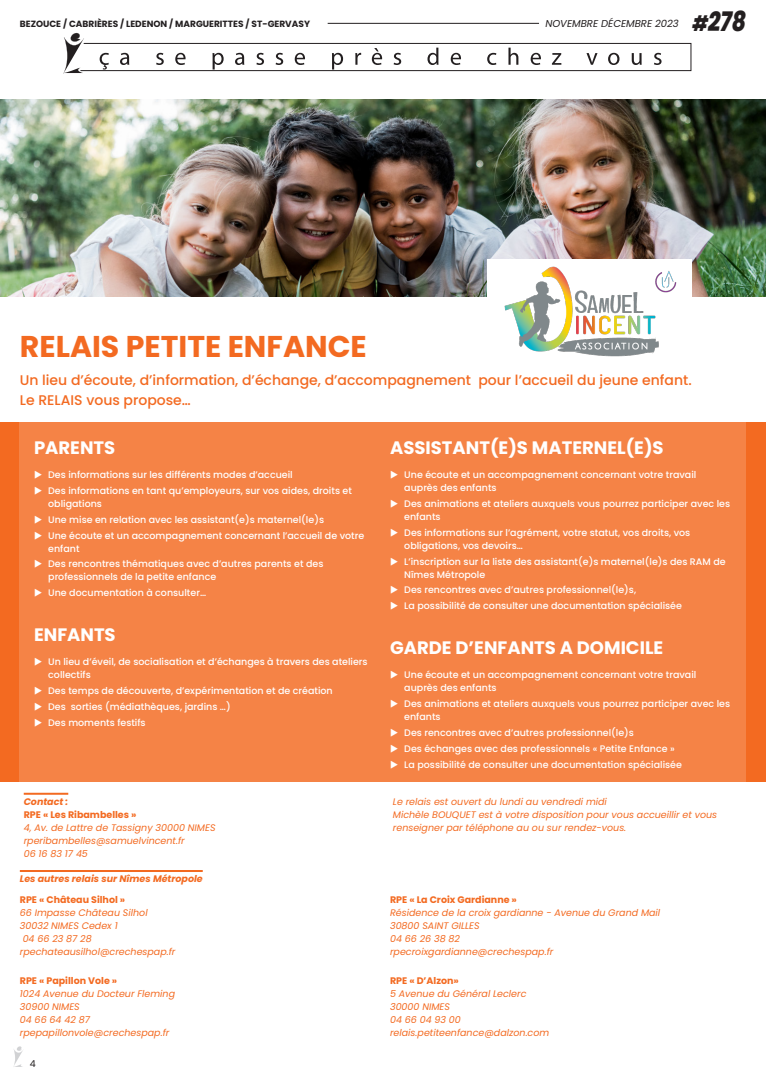
<style>
.page{position:relative;width:766px;height:1078px;background:#fff}
.page>*{position:absolute;margin:0;border:0;box-sizing:border-box;transform-origin:0 0}
.GRAND_TITRE_-_ORANGE{font:700 30px "Poppins";color:#f36a21}
.PETIT_TITRE{font:700 18px "Poppins";color:#fff}
.SOUS_TITRE{font:500 14px "Poppins";color:#f36a21}
.t1{font:italic 10px "Poppins";color:#231f20}
.t2{font:500 9.5px/13px "Poppins";color:#fff}
.CONTACT_-_MAIL{font:italic 9.5px/13px "Poppins";color:#f36a21}
.CONTACT_-_MAIL-2{font:700 9.5px "Poppins";color:#f36a21}
.CONTACT_-_NOM{font:italic 700 9.5px "Poppins";color:#f36a21}
.t3{font:9.5px "Poppins";color:#231f20}
.t4{font:700 9px "Poppins";color:#231f20}
.s1{font-weight:800;font-size:21.2px}
.s2{font-weight:800;font-size:27.3px}
</style>
<div class="page">
<svg style="left:13px;top:1046px;width:10px;height:21px"></svg>
<hr style="left:327px;top:23px;width:212px;height:1px;background:#231f20">
<hr style="left:24px;top:792px;width:44px;height:2px;background:#f36a21">
<div style="left:0;top:422px;width:765px;height:359px;background:#f36a21"></div>
<div style="left:20px;top:420px;width:726px;height:361px;background:#f58346"></div>
<hr style="left:20px;top:869px;width:183px;height:2px;background:#f36a21">
<img style="left:0;top:99px;width:765px;height:197px">
<svg style="left:63px;top:33px;width:628px;height:41px"></svg>
<div style="left:487px;top:259px;width:204px;height:104px;background:#fff"></div>
<img style="left:504px;top:266px;width:173px;height:91px">
<p class="t4" style="left:20px;top:18px;width:291px">BEZOUCE / CABRIÈRES / LEDENON / MARGUERITTES / ST-GERVASY</p>
<p class="t1" style="left:545px;top:18px;width:202px">NOVEMBRE DÉCEMBRE 2023 <span class="s1">#</span><span class="s2">278</span></p>
<p class="GRAND_TITRE_-_ORANGE" style="left:20px;top:329px;width:348px">RELAIS PETITE ENFANCE</p>
<p class="SOUS_TITRE" style="left:20px;top:372px;width:673px">Un lieu d’écoute, d’information, d’échange, d’accompagnement pour l’accueil du jeune enfant.</p>
<p class="SOUS_TITRE" style="left:20px;top:391px;width:172px">Le RELAIS vous propose…</p>
<p class="PETIT_TITRE" style="left:34px;top:437px;width:83px">PARENTS</p>
<p class="t2" style="left:48px;top:468px;width:246px">Des informations sur les différents modes d’accueil</p>
<p class="t2" style="left:48px;top:484px;width:305px">Des informations en tant qu’employeurs, sur vos aides, droits et obligations</p>
<p class="t2" style="left:48px;top:513px;width:277px">Une mise en relation avec les assistant(e)s maternel(le)s</p>
<p class="t2" style="left:48px;top:528px;width:317px">Une écoute et un accompagnement concernant l’accueil de votre enfant</p>
<p class="t2" style="left:48px;top:557px;width:277px">Des rencontres thématiques avec d’autres parents et des professionnels de la petite enfance</p>
<p class="t2" style="left:48px;top:586px;width:159px">Une documentation à consulter…</p>
<p class="PETIT_TITRE" style="left:34px;top:624px;width:83px">ENFANTS</p>
<p class="t2" style="left:48px;top:655px;width:321px">Un lieu d’éveil, de socialisation et d’échanges à travers des ateliers collectifs</p>
<p class="t2" style="left:48px;top:684px;width:286px">Des temps de découverte, d’expérimentation et de création</p>
<p class="t2" style="left:48px;top:700px;width:184px">Des sorties (médiathèques, jardins …)</p>
<p class="t2" style="left:48px;top:715px;width:99px">Des moments festifs</p>
<p class="CONTACT_-_NOM" style="left:24px;top:795px;width:46px">Contact :</p>
<p class="CONTACT_-_MAIL-2" style="left:24px;top:808px;width:114px">RPE « Les Ribambelles »</p>
<p class="CONTACT_-_MAIL" style="left:24px;top:820px;width:193px">4, Av. de Lattre de Tassigny 30000 NIMES</p>
<p class="CONTACT_-_MAIL" style="left:24px;top:833px;width:162px">rperibambelles@samuelvincent.fr<br>06 16 83 17 45</p>
<p class="CONTACT_-_NOM" style="left:20px;top:873px;width:184px">Les autres relais sur Nîmes Métropole</p>
<p class="CONTACT_-_MAIL-2" style="left:20px;top:893px;width:107px">RPE « Château Silhol »</p>
<p class="CONTACT_-_MAIL" style="left:20px;top:905px;width:129px">66 Impasse Château Silhol</p>
<p class="CONTACT_-_MAIL" style="left:20px;top:918px;width:99px">30032 NIMES Cedex 1</p>
<p class="CONTACT_-_MAIL" style="left:23px;top:931px;width:71px">04 66 23 87 28</p>
<p class="CONTACT_-_MAIL" style="left:20px;top:944px;width:157px">rpechateausilhol@crechespap.fr</p>
<p class="CONTACT_-_MAIL-2" style="left:20px;top:974px;width:99px">RPE « Papillon Vole »</p>
<p class="CONTACT_-_MAIL" style="left:20px;top:986px;width:157px">1024 Avenue du Docteur Fleming</p>
<p class="CONTACT_-_MAIL" style="left:20px;top:999px;width:61px">30900 NIMES</p>
<p class="CONTACT_-_MAIL" style="left:20px;top:1012px;width:71px">04 66 64 42 87</p>
<p class="CONTACT_-_MAIL" style="left:20px;top:1025px;width:151px">rpepapillonvole@crechespap.fr</p>
<p class="t3" style="left:30px;top:1057px;width:7px">4</p>
<p class="PETIT_TITRE" style="left:390px;top:437px;width:275px">ASSISTANT(E)S MATERNEL(E)S</p>
<p class="t2" style="left:404px;top:468px;width:293px">Une écoute et un accompagnement concernant votre travail auprès des enfants</p>
<p class="t2" style="left:404px;top:497px;width:327px">Des animations et ateliers auxquels vous pourrez participer avec les enfants</p>
<p class="t2" style="left:404px;top:526px;width:287px">Des informations sur l’agrément, votre statut, vos droits, vos obligations, vos devoirs…</p>
<p class="t2" style="left:404px;top:554px;width:323px">L’inscription sur la liste des assistant(e)s maternel(le)s des RAM de<br>Nîmes Métropole</p>
<p class="t2" style="left:404px;top:583px;width:233px">Des rencontres avec d’autres professionnel(le)s,</p>
<p class="t2" style="left:404px;top:599px;width:279px">La possibilité de consulter une documentation spécialisée</p>
<p class="PETIT_TITRE" style="left:390px;top:637px;width:275px">GARDE D’ENFANTS A DOMICILE</p>
<p class="t2" style="left:404px;top:668px;width:293px">Une écoute et un accompagnement concernant votre travail auprès des enfants</p>
<p class="t2" style="left:404px;top:697px;width:327px">Des animations et ateliers auxquels vous pourrez participer avec les enfants</p>
<p class="t2" style="left:404px;top:726px;width:231px">Des rencontres avec d’autres professionnel(le)s</p>
<p class="t2" style="left:404px;top:741px;width:272px">Des échanges avec des professionnels « Petite Enfance »</p>
<p class="t2" style="left:404px;top:757px;width:279px">La possibilité de consulter une documentation spécialisée</p>
<p class="CONTACT_-_MAIL" style="left:393px;top:794px;width:215px">Le relais est ouvert du lundi au vendredi midi</p>
<p class="CONTACT_-_MAIL" style="left:393px;top:807px;width:326px">Michèle BOUQUET est à votre disposition pour vous accueillir et vous renseigner par téléphone au ou sur rendez-vous.</p>
<p class="CONTACT_-_MAIL-2" style="left:390px;top:893px;width:128px">RPE « La Croix Gardianne »</p>
<p class="CONTACT_-_MAIL" style="left:390px;top:905px;width:271px">Résidence de la croix gardianne - Avenue du Grand Mail</p>
<p class="CONTACT_-_MAIL" style="left:390px;top:918px;width:91px">30800 SAINT GILLES</p>
<p class="CONTACT_-_MAIL" style="left:390px;top:931px;width:71px">04 66 26 38 82</p>
<p class="CONTACT_-_MAIL" style="left:390px;top:944px;width:165px">rpecroixgardianne@crechespap.fr</p>
<p class="CONTACT_-_MAIL-2" style="left:390px;top:974px;width:70px">RPE « D’Alzon»</p>
<p class="CONTACT_-_MAIL" style="left:390px;top:986px;width:138px">5 Avenue du Général Leclerc</p>
<p class="CONTACT_-_MAIL" style="left:390px;top:999px;width:61px">30000 NIMES</p>
<p class="CONTACT_-_MAIL" style="left:390px;top:1012px;width:72px">04 66 04 93 00</p>
<p class="CONTACT_-_MAIL" style="left:390px;top:1025px;width:161px">relais.petiteenfance@dalzon.com</p>
</div>
